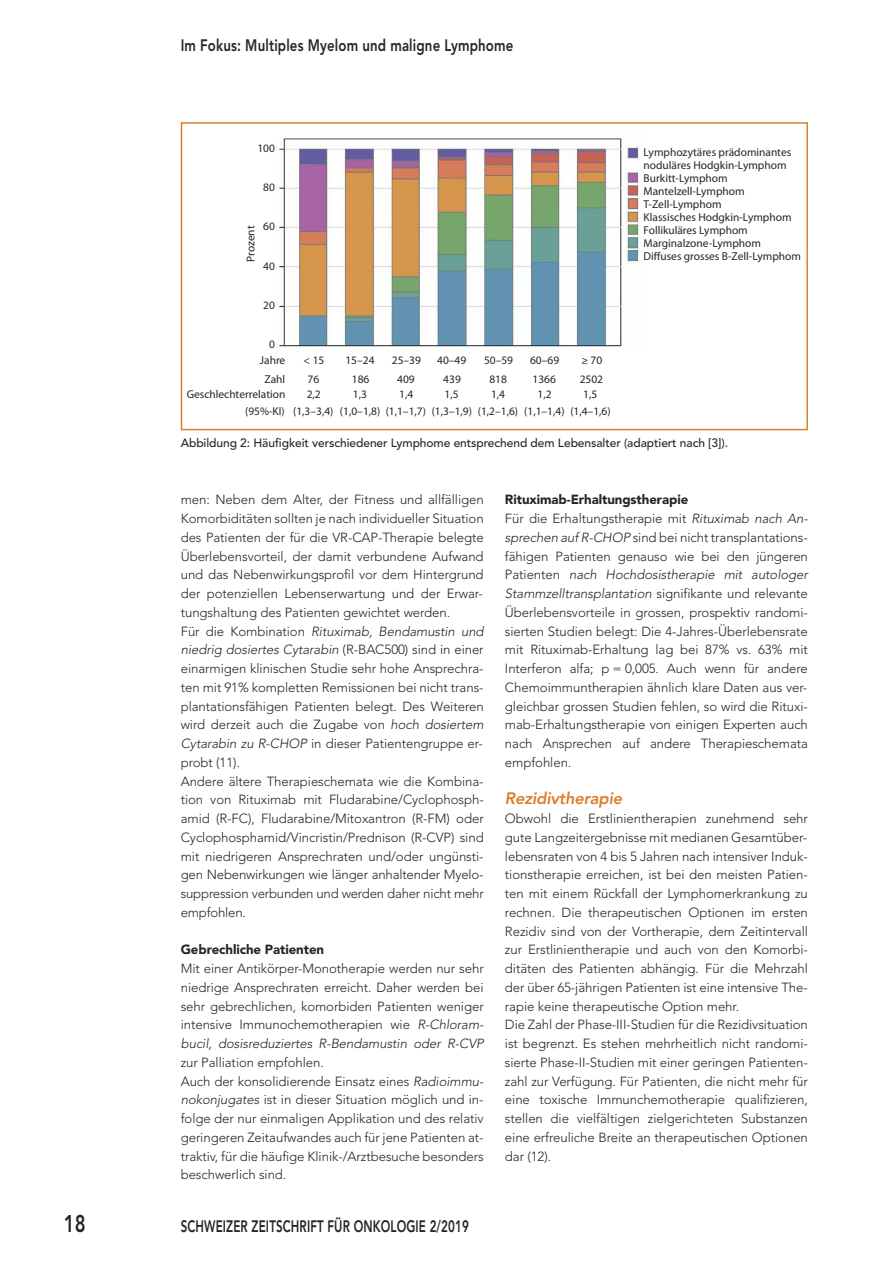
<style>
.page{position:relative;width:893px;height:1263px;background:#fff}
.page>*{position:absolute;margin:0;border:0;box-sizing:border-box;transform-origin:0 0}
.t1{font:800 24px "Avenir";color:#272526;scale:.77 1}
.t2{font:800 16.5px "Avenir";letter-spacing:.01em;color:#272526;scale:.8 1}
.t3{font:800 16.5px "Avenir";letter-spacing:.01em;color:#272526;scale:.7 1}
.t4{font:italic 800 16.5px "Avenir";letter-spacing:-.01em;color:#db7f2e}
.t5{font:300 13.2px/18.8px "Avenir";letter-spacing:-.005em;color:#272526}
.t6{font:900 13.2px "Avenir";letter-spacing:-.005em;color:#272526}
.t7{font:500 12px "Avenir";letter-spacing:-.005em;color:#272526}
.t8{font:11.4px/12.9px "Myriad Pro";color:#272526}
.s1{font-style:italic}
.s2{font-weight:900}
</style>
<div class="page">
<img style="left:276px;top:138px;width:367px;height:213px">
<div style="left:181px;top:122px;width:627px;height:308px;border:2px solid #db7f2e"></div>
<p class="t2" style="left:181px;top:32px;width:417px">Im Fokus: Multiples Myelom und maligne Lymphome</p>
<p class="t8" style="left:257px;top:143px;width:19px">100</p>
<p class="t8" style="left:263px;top:182px;width:13px">80</p>
<p class="t8" style="left:263px;top:221px;width:13px">60</p>
<p class="t8" style="left:263px;top:260px;width:13px">40</p>
<p class="t8" style="left:263px;top:299px;width:13px">20</p>
<p class="t8" style="left:269px;top:338px;width:7px">0</p>
<p class="t8" style="left:245px;top:262px;width:38px;rotate:-90deg">Prozent</p>
<p class="t8" style="left:260px;top:355px;width:27px">Jahre</p>
<p class="t8" style="left:303px;top:355px;width:22px">&lt; 15</p>
<p class="t8" style="left:581px;top:355px;width:22px">≥ 70</p>
<p class="t8" style="left:345px;top:355px;width:31px">15–24</p>
<p class="t8" style="left:392px;top:355px;width:31px">25–39</p>
<p class="t8" style="left:437px;top:355px;width:31px">40–49</p>
<p class="t8" style="left:484px;top:355px;width:31px">50–59</p>
<p class="t8" style="left:530px;top:355px;width:31px">60–69</p>
<p class="t8" style="left:264px;top:373px;width:22px">Zahl</p>
<p class="t8" style="left:308px;top:373px;width:13px">76</p>
<p class="t8" style="left:352px;top:373px;width:19px">186</p>
<p class="t8" style="left:397px;top:373px;width:19px">409</p>
<p class="t8" style="left:443px;top:373px;width:19px">439</p>
<p class="t8" style="left:489px;top:373px;width:19px">818</p>
<p class="t8" style="left:532px;top:373px;width:25px">1366</p>
<p class="t8" style="left:580px;top:373px;width:25px">2502</p>
<p class="t8" style="left:187px;top:389px;width:100px">Geschlechterrelation</p>
<p class="t8" style="left:307px;top:389px;width:16px">2,2</p>
<p class="t8" style="left:353px;top:389px;width:16px">1,3</p>
<p class="t8" style="left:399px;top:389px;width:16px">1,4</p>
<p class="t8" style="left:445px;top:389px;width:16px">1,5</p>
<p class="t8" style="left:491px;top:389px;width:16px">1,4</p>
<p class="t8" style="left:537px;top:389px;width:16px">1,2</p>
<p class="t8" style="left:245px;top:387px;width:367px;line-height:16.5px;text-indent:338px">1,5 (95%-KI) (1,3–3,4) (1,0–1,8) (1,1–1,7) (1,3–1,9) (1,2–1,6) (1,1–1,4) (1,4–1,6)</p>
<p class="t8" style="left:643px;top:147px;width:149px">Lymphozytäres prädominantes noduläres Hodgkin-Lymphom<br>Burkitt-Lymphom<br>Mantelzell-Lymphom<br>T-Zell-Lymphom<br>Klassisches Hodgkin-Lymphom<br>Follikuläres Lymphom<br>Marginalzone-Lymphom</p>
<p class="t8" style="left:643px;top:250px;width:159px">Diffuses grosses B-Zell-Lymphom</p>
<p class="t7" style="left:181px;top:432px;width:549px">Abbildung 2: Häufigkeit verschiedener Lymphome entsprechend dem Lebensalter (adaptiert nach [3]).</p>
<p class="t5" style="left:181px;top:490px;width:304px">men: Neben dem Alter, der Fitness und allfälligen Komorbiditäten sollten je nach individueller Situation des Patienten der für die VR-CAP-Therapie belegte Überlebensvorteil, der damit verbundene Aufwand und das Nebenwirkungsprofil vor dem Hintergrund der potenziellen Lebenserwartung und der Erwar&shy;tungshaltung des Patienten gewichtet werden.<br>Für die Kombination <span class="s1">Rituximab, Bendamustin und niedrig dosiertes Cytarabin</span> (R-BAC500) sind in einer einarmigen klinischen Studie sehr hohe Ansprechra&shy;ten mit 91% kompletten Remissionen bei nicht trans&shy;plantationsfähigen Patienten belegt. Des Weiteren wird derzeit auch die Zugabe von <span class="s1">hoch dosiertem Cytarabin zu R-CHOP</span> in dieser Patientengruppe er&shy;probt (11).<br>Andere ältere Therapieschemata wie die Kombina&shy;tion von Rituximab mit Fludarabine/Cyclophosph&shy;amid (R-FC), Fludarabine/Mitoxantron (R-FM) oder Cyclophosphamid/Vincristin/Prednison (R-CVP) sind mit niedrigeren Ansprechraten und/oder ungünsti&shy;gen Nebenwirkungen wie länger anhaltender Myelo&shy;suppression verbunden und werden daher nicht mehr empfohlen.</p>
<p class="t6" style="left:181px;top:938px;width:145px">Gebrechliche Patienten</p>
<p class="t5" style="left:181px;top:959px;width:304px;text-align:justify">Mit einer Antikörper-Monotherapie werden nur sehr niedrige Ansprechraten erreicht. Daher werden bei sehr gebrechlichen, komorbiden Patienten weniger intensive Immunochemotherapien wie <span class="s1">R-Chloram&shy;bucil, dosisreduziertes R-Bendamustin oder R-CVP</span></p>
<p class="t5" style="left:181px;top:1053px;width:304px">zur Palliation empfohlen.<br>Auch der konsolidierende Einsatz eines <span class="s1">Radioimmu&shy;nokonjugates</span> ist in dieser Situation möglich und in&shy;folge der nur einmaligen Applikation und des relativ geringeren Zeitaufwandes auch für jene Patienten at&shy;traktiv, für die häufige Klinik-/Arztbesuche besonders beschwerlich sind.</p>
<h1 class="t1" style="left:64px;top:1205px;width:30px">18</h1>
<p class="t3" style="left:181px;top:1213px;width:413px">SCHWEIZER ZEITSCHRIFT FÜR ONKOLOGIE 2/2019</p>
<p class="t5" style="left:505px;top:490px;width:304px"><span class="s2">Rituximab-Erhaltungstherapie<br></span>Für die Erhaltungstherapie mit <span class="s1">Rituximab nach An&shy;sprechen auf R-CHOP</span> sind bei nicht transplantations&shy;fähigen Patienten genauso wie bei den jüngeren Patienten <span class="s1">nach Hochdosistherapie mit autologer Stammzelltransplantation</span> signifikante und relevante Überlebensvorteile in grossen, prospektiv randomi&shy;sierten Studien belegt: Die 4-Jahres-Überlebensrate mit Rituximab-Erhaltung lag bei 87% vs. 63% mit Interferon alfa; p = 0,005. Auch wenn für andere Chemoimmuntherapien ähnlich klare Daten aus ver&shy;gleichbar grossen Studien fehlen, so wird die Rituxi&shy;mab-Erhaltungstherapie von einigen Experten auch nach Ansprechen auf andere Therapieschemata empfohlen.</p>
<p class="t4" style="left:505px;top:789px;width:119px">Rezidivtherapie</p>
<p class="t5" style="left:505px;top:809px;width:304px">Obwohl die Erstlinientherapien zunehmend sehr gute Langzeitergebnisse mit medianen Gesamtüber&shy;lebensraten von 4 bis 5 Jahren nach intensiver Induk&shy;tionstherapie erreichen, ist bei den meisten Patien&shy;ten mit einem Rückfall der Lymphomerkrankung zu rechnen. Die therapeutischen Optionen im ersten Rezidiv sind von der Vortherapie, dem Zeitintervall zur Erstlinientherapie und auch von den Komorbi&shy;ditäten des Patienten abhängig. Für die Mehrzahl der über 65-jährigen Patienten ist eine intensive The&shy;rapie keine therapeutische Option mehr.<br>Die Zahl der Phase-III-Studien für die Rezidivsituation ist begrenzt. Es stehen mehrheitlich nicht randomi&shy;sierte Phase-II-Studien mit einer geringen Patienten&shy;zahl zur Verfügung. Für Patienten, die nicht mehr für eine toxische Immunchemotherapie qualifizieren, stellen die vielfältigen zielgerichteten Substanzen eine erfreuliche Breite an therapeutischen Optionen dar (12).</p>
</div>
